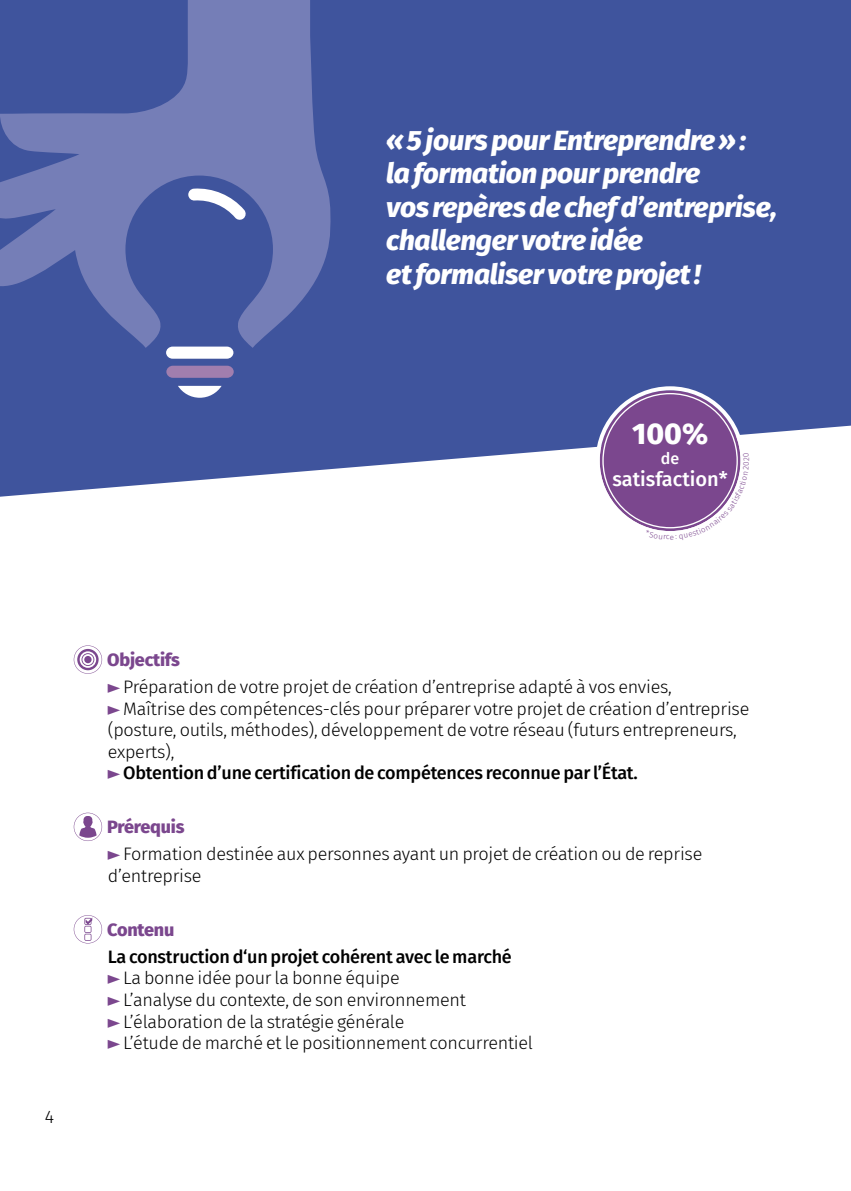
<style>
.page{position:relative;width:851px;height:1191px;background:#fff}
.page>*{position:absolute;margin:0;border:0;box-sizing:border-box;transform-origin:0 0}
.t1{font:800 30px "Fira Sans";color:#fff}
.t2{font:italic 800 28px/33.6px "Fira Sans";letter-spacing:-.01em;color:#fff}
.t3{font:500 20px "Fira Sans";color:#fff}
.t4{font:300 18px/21.6px "Fira Sans";letter-spacing:-.015em;color:#000}
.t5{font:800 18px "Fira Sans";letter-spacing:-.01em;color:#7b478e}
.t6{font:500 16px "Fira Sans";color:#fff}
.s1{font-weight:800;color:#7b478e}
.s2{font-family:"DejaVu Sans Condensed";font-weight:400;color:#7b478e}
.s3{font-weight:500}
</style>
<div class="page">
<svg style="left:0;top:0;width:850px;height:497px;background:#4e61a4"></svg>
<svg style="left:0;top:0;width:333px;height:348px;background:#5a69aa"></svg>
<div style="left:166px;top:346px;width:67px;height:13px;background:#fff;border-radius:6px"></div>
<div style="left:166px;top:366px;width:68px;height:12px;background:#a17eae;border-radius:6px"></div>
<svg style="left:178px;top:386px;width:43px;height:12px"></svg>
<svg style="left:188px;top:187px;width:58px;height:33px"></svg>
<svg style="left:74px;top:645px;width:28px;height:29px"></svg>
<div style="left:84px;top:656px;width:8px;height:7px;background:#7b478e;border-radius:50%"></div>
<svg style="left:74px;top:812px;width:28px;height:29px"></svg>
<svg style="left:74px;top:915px;width:28px;height:28px"></svg>
<div style="left:599px;top:390px;width:141px;height:141px;background:#7b478e;border-radius:50%"></div>
<svg style="left:646px;top:453px;width:103px;height:78px"></svg>
<h2 class="t2" style="left:386px;top:121px;width:392px">«5 jours pour Entreprendre» :<br>la formation pour prendre<br>vos repères de chef d’entreprise, challenger votre idée<br>et formaliser votre projet !</h2>
<h1 class="t1" style="left:632px;top:407px;width:77px">100%</h1>
<p class="t6" style="left:660px;top:445px;width:20px">de</p>
<p class="t3" style="left:612px;top:462px;width:116px">satisfaction*</p>
<p class="t4" style="left:45px;top:1105px;width:11px">4</p>
<p class="t4" style="left:107px;top:646px;width:566px;line-height:27.2px"><span class="s1">Objectifs<br></span><span class="s2">►</span> Préparation de votre projet de création d’entreprise adapté à vos envies,</p>
<p class="t4" style="left:108px;top:697px;width:643px"><span class="s2">►</span> Maîtrise des compétences-clés pour préparer votre projet de création d’entreprise (posture, outils, méthodes), développement de votre réseau (futurs entrepreneurs, experts),<br><span class="s2">►</span> <span class="s3">Obtention d’une certification de compétences reconnue par l’État.</span></p>
<p class="t4" style="left:107px;top:813px;width:596px;line-height:27.2px"><span class="s1">Prérequis<br></span><span class="s2">►</span> Formation destinée aux personnes ayant un projet de création ou de reprise</p>
<p class="t4" style="left:108px;top:864px;width:95px">d’entreprise</p>
<p class="t5" style="left:107px;top:913px;width:69px">Contenu</p>
<p class="t4" style="left:108px;top:945px;width:426px"><span class="s3">La construction d‘un projet cohérent avec le marché<br></span><span class="s2">►</span> La bonne idée pour la bonne équipe<br><span class="s2">►</span> L’analyse du contexte, de son environnement<br><span class="s2">►</span> L’élaboration de la stratégie générale<br><span class="s2">►</span> L’étude de marché et le positionnement concurrentiel</p>
</div>
